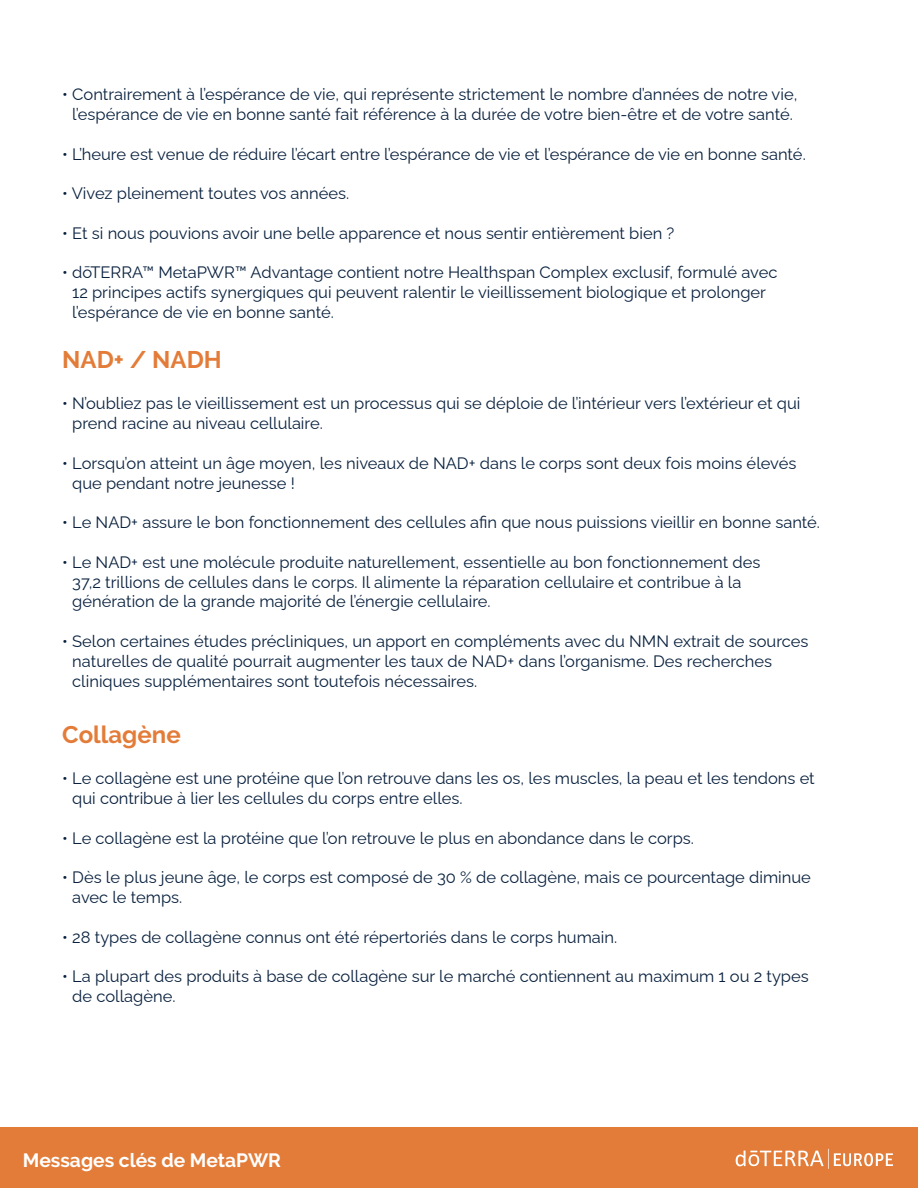
<style>
.page{position:relative;width:918px;height:1188px;background:#fff}
.page>*{position:absolute;margin:0;border:0;box-sizing:border-box;transform-origin:0 0}
.t1{font:700 24px "Raleway";color:#e37c38}
.t2{font:700 19.2px "Raleway";color:#fff}
.t3{font:16.5px/19.8px "Raleway";color:#09213e}
</style>
<div class="page">
<div style="left:0;top:1127px;width:918px;height:61px;background:#e37c38"></div>
<svg style="left:736px;top:1149px;width:157px;height:20px"></svg>
<p class="t3" style="left:62px;top:83px;width:737px;text-align:center">• Contrairement à l’espérance de vie, qui représente strictement le nombre d’années de notre vie, l’espérance de vie en bonne santé fait référence à la durée de votre bien-être et de votre santé.</p>
<p class="t3" style="left:62px;top:142px;width:745px">• L’heure est venue de réduire l’écart entre l’espérance de vie et l’espérance de vie en bonne santé.</p>
<p class="t3" style="left:62px;top:182px;width:288px">• Vivez pleinement toutes vos années.</p>
<p class="t3" style="left:62px;top:221px;width:614px">• Et si nous pouvions avoir une belle apparence et nous sentir entièrement bien ?</p>
<p class="t3" style="left:72px;top:261px;width:707px;text-indent:-10px">• dōTERRA™ MetaPWR™ Advantage contient notre Healthspan Complex exclusif, formulé avec<br>12 principes actifs synergiques qui peuvent ralentir le vieillissement biologique et prolonger l’espérance de vie en bonne santé.</p>
<h1 class="t1" style="left:62px;top:346px;width:161px">NAD+ / NADH</h1>
<p class="t3" style="left:72px;top:392px;width:730px;text-indent:-10px">• N’oubliez pas le vieillissement est un processus qui se déploie de l’intérieur vers l’extérieur et qui prend racine au niveau cellulaire.</p>
<p class="t3" style="left:72px;top:451px;width:726px;text-indent:-10px">• Lorsqu’on atteint un âge moyen, les niveaux de NAD+ dans le corps sont deux fois moins élevés que pendant notre jeunesse !</p>
<p class="t3" style="left:62px;top:511px;width:759px">• Le NAD+ assure le bon fonctionnement des cellules afin que nous puissions vieillir en bonne santé.</p>
<p class="t3" style="left:72px;top:550px;width:690px;text-indent:-10px">• Le NAD+ est une molécule produite naturellement, essentielle au bon fonctionnement des<br>37,2 trillions de cellules dans le corps. Il alimente la réparation cellulaire et contribue à la génération de la grande majorité de l’énergie cellulaire.</p>
<p class="t3" style="left:72px;top:629px;width:738px;text-indent:-10px">• Selon certaines études précliniques, un apport en compléments avec du NMN extrait de sources naturelles de qualité pourrait augmenter les taux de NAD+ dans l’organisme. Des recherches cliniques supplémentaires sont toutefois nécessaires.</p>
<h1 class="t1" style="left:62px;top:721px;width:120px">Collagène</h1>
<p class="t3" style="left:72px;top:767px;width:744px;text-indent:-10px">• Le collagène est une protéine que l’on retrouve dans les os, les muscles, la peau et les tendons et qui contribue à lier les cellules du corps entre elles.</p>
<p class="t3" style="left:62px;top:826px;width:633px">• Le collagène est la protéine que l’on retrouve le plus en abondance dans le corps.</p>
<p class="t3" style="left:72px;top:866px;width:740px;text-indent:-10px">• Dès le plus jeune âge, le corps est composé de 30 % de collagène, mais ce pourcentage diminue avec le temps.</p>
<p class="t3" style="left:62px;top:925px;width:556px">• 28 types de collagène connus ont été répertoriés dans le corps humain.</p>
<p class="t3" style="left:72px;top:965px;width:738px;text-indent:-10px">• La plupart des produits à base de collagène sur le marché contiennent au maximum 1 ou 2 types de collagène.</p>
<p class="t2" style="left:23px;top:1149px;width:260px">Messages clés de MetaPWR</p>
</div>
